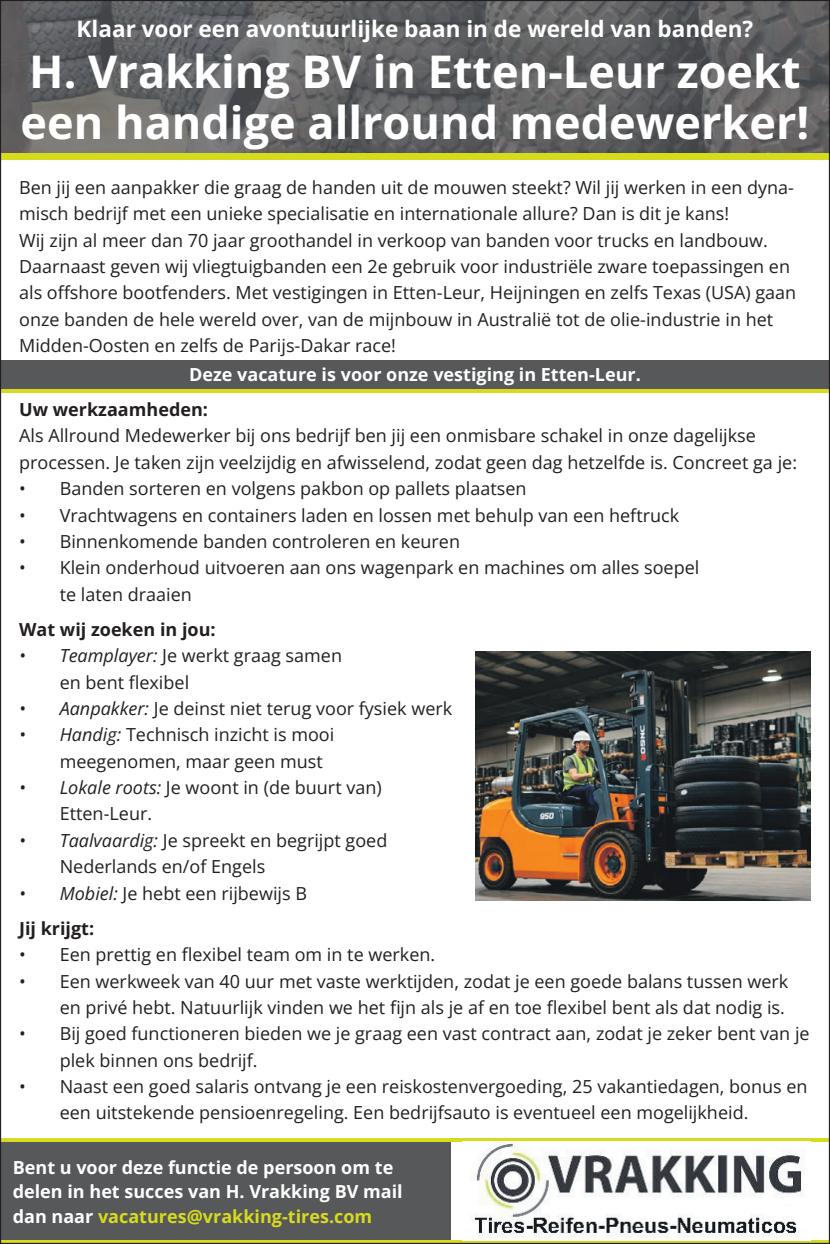
<style>
.page{position:relative;width:830px;height:1244px;background:#fff}
.page>*{position:absolute;margin:0;border:0;box-sizing:border-box;transform-origin:0 0}
.t1{font:45px/51.1px "Open Sans";color:#fff}
.t2{font:22.5px "Open Sans";color:#fff}
.t3{font:18px/26.3px "Open Sans";color:#231f20}
.t4{font:18px/24.8px "Open Sans";color:#fff}
.s1{font-style:italic}
.s2{color:#d7db1e}
</style>
<div class="page">
<div style="left:0;top:1141px;width:450px;height:100px;background:#57585a"></div>
<div style="left:0;top:360px;width:829px;height:29px;background:#57585a"></div>
<img style="left:2px;top:2px;width:825px;height:151px">
<img style="left:475px;top:651px;width:334px;height:249px">
<hr style="left:0;top:389px;width:829px;height:3px;background:#d7db1e">
<hr style="left:0;top:1138px;width:829px;height:3px;background:#d7db1e">
<hr style="left:0;top:1241px;width:829px;height:3px;background:#d7db1e">
<div style="left:0;top:153px;width:829px;height:6px;background:#d7db1e"></div>
<img style="left:474px;top:1142px;width:331px;height:96px">
<p class="t2" style="left:77px;top:13px;width:677px">Klaar voor een avontuurlijke baan in de wereld van banden?</p>
<h1 class="t1" style="left:21px;top:45px;width:790px">H. Vrakking BV in Etten-Leur zoekt een handige allround medewerker!</h1>
<p class="t3" style="left:19px;top:174px;width:778px">Ben jij een aanpakker die graag de handen uit de mouwen steekt? Wil jij werken in een dyna&shy;misch bedrijf met een unieke specialisatie en internationale allure? Dan is dit je kans!<br>Wij zijn al meer dan 70 jaar groothandel in verkoop van banden voor trucks en landbouw.<br>Daarnaast geven wij vliegtuigbanden een 2e gebruik voor industriële zware toepassingen en als offshore bootfenders. Met vestigingen in Etten-Leur, Heijningen en zelfs Texas (USA) gaan onze banden de hele wereld over, van de mijnbouw in Australië tot de olie-industrie in het Midden-Oosten en zelfs de Parijs-Dakar race!</p>
<p class="t4" style="left:189px;top:361px;width:453px">Deze vacature is voor onze vestiging in Etten-Leur.</p>
<p class="t3" style="left:19px;top:396px;width:779px">Uw werkzaamheden:<br>Als Allround Medewerker bij ons bedrijf ben jij een onmisbare schakel in onze dagelijkse processen. Je taken zijn veelzijdig en afwisselend, zodat geen dag hetzelfde is. Concreet ga je:</p>
<p class="t3" style="left:19px;top:475px;width:508px">• Banden sorteren en volgens pakbon op pallets plaatsen</p>
<p class="t3" style="left:19px;top:501px;width:661px">• Vrachtwagens en containers laden en lossen met behulp van een heftruck</p>
<p class="t3" style="left:19px;top:528px;width:442px">• Binnenkomende banden controleren en keuren</p>
<p class="t3" style="left:60px;top:554px;width:641px;text-indent:-40px">• Klein onderhoud uitvoeren aan ons wagenpark en machines om alles soepel te laten draaien</p>
<p class="t3" style="left:19px;top:616px;width:198px">Wat wij zoeken in jou:</p>
<p class="t3" style="left:60px;top:642px;width:284px;text-indent:-40px"><span class="s1">• Teamplayer:</span> Je werkt graag samen en bent flexibel</p>
<p class="t3" style="left:19px;top:695px;width:434px"><span class="s1">• Aanpakker:</span> Je deinst niet terug voor fysiek werk</p>
<p class="t3" style="left:60px;top:721px;width:276px;text-indent:-40px"><span class="s1">• Handig:</span> Technisch inzicht is mooi meegenomen, maar geen must</p>
<p class="t3" style="left:60px;top:774px;width:323px;text-indent:-40px"><span class="s1">• Lokale roots:</span> Je woont in (de buurt van)<br>Etten-Leur.</p>
<p class="t3" style="left:60px;top:826px;width:329px;text-indent:-40px"><span class="s1">• Taalvaardig:</span> Je spreekt en begrijpt goed<br>Nederlands en/of Engels</p>
<p class="t3" style="left:19px;top:875px;width:289px;line-height:35.3px"><span class="s1">• Mobiel:</span> Je hebt een rijbewijs B<br>Jij krijgt:</p>
<p class="t3" style="left:19px;top:941px;width:417px">• Een prettig en flexibel team om in te werken.</p>
<p class="t3" style="left:19px;top:967px;width:770px;text-align:right">• Een werkweek van 40 uur met vaste werktijden, zodat je een goede balans tussen werk en privé hebt. Natuurlijk vinden we het fijn als je af en toe flexibel bent als dat nodig is.</p>
<p class="t3" style="left:60px;top:1020px;width:751px;text-indent:-40px">• Bij goed functioneren bieden we je graag een vast contract aan, zodat je zeker bent van je plek binnen ons bedrijf.</p>
<p class="t3" style="left:60px;top:1073px;width:749px;text-indent:-40px">• Naast een goed salaris ontvang je een reiskostenvergoeding, 25 vakantiedagen, bonus en een uitstekende pensioenregeling. Een bedrijfsauto is eventueel een mogelijkheid.</p>
<p class="t4" style="left:13px;top:1154px;width:391px">Bent u voor deze functie de persoon om te delen in het succes van H. Vrakking BV mail dan naar <span class="s2">vacatures@vrakking-tires.com</span></p>
</div>
